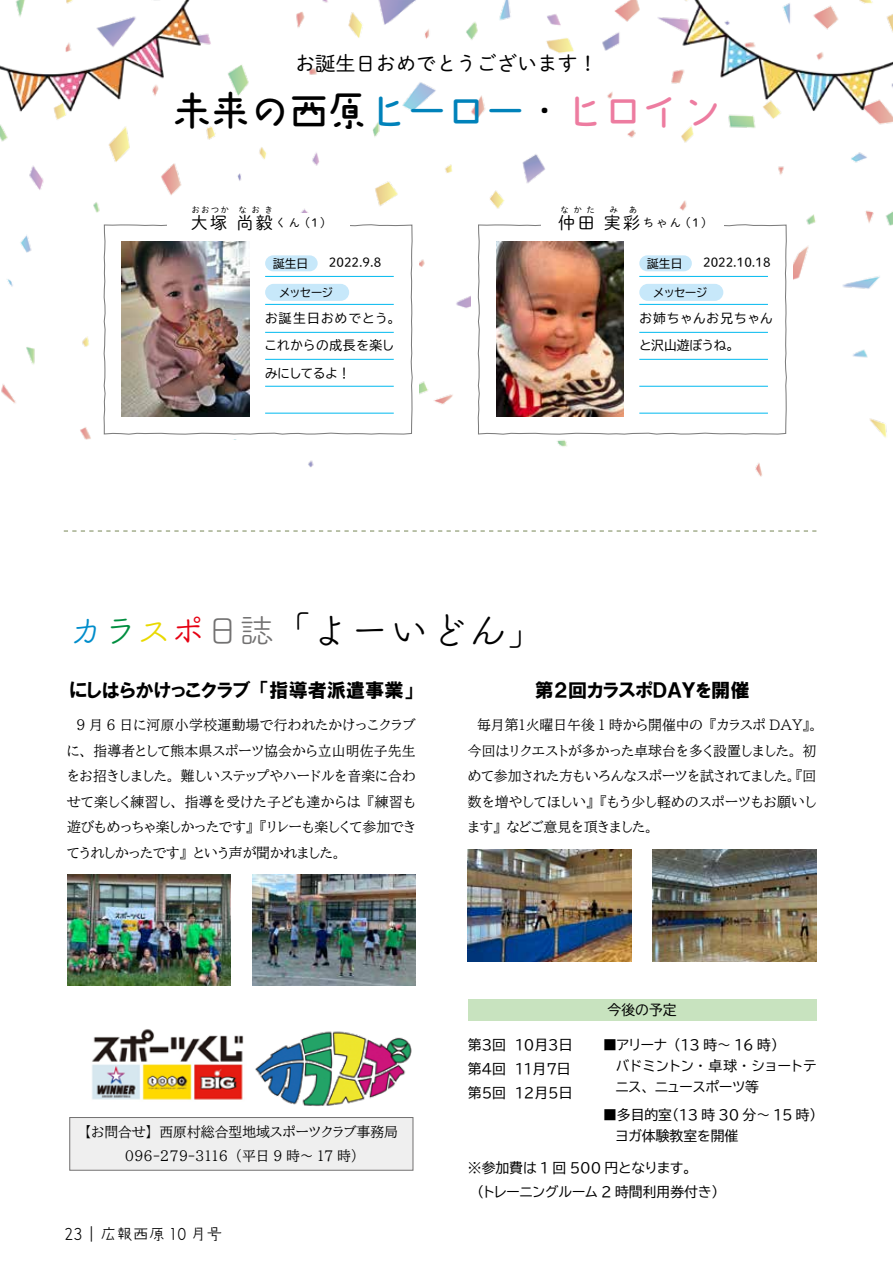
<style>
.page{position:relative;width:893px;height:1263px;background:#fff}
.page>*{position:absolute;margin:0;border:0;box-sizing:border-box;transform-origin:0 0}
.t1{font:43.65px "AB babywalk";letter-spacing:-.1em;color:#000}
.t2{font:39.3px "Tsuku B Rd Gothic Std R";color:#000}
.t3{font:34.05px "Tsuku B Rd Gothic Std R";color:#727171}
.t4{font:20.25px "DNP Shuei M Go Std L";color:#000}
.t5{font:19.2px "HGP Soei Kakugothic UB";color:#000}
.t6{font:16.95px "DNP Shuei M Go Std L";color:#000}
.t7{font:15.9px "TA kotodama r";color:#000}
.t8{font:13.8px/25.5px "BIZ UDP Mincho Medium";letter-spacing:.01em;color:#000;text-align:right}
.t9{font:13.8px/24.2px "BIZ UDP Gothic";color:#000}
.t10{font:13.8px "BIZ UDP Mincho Medium";letter-spacing:.035em;color:#000}
.t11{font:12.75px/27.6px "BIZ UDP Gothic";letter-spacing:.055em;color:#000;text-align:justify}
.t12{font:12.75px "DNP Shuei M Go Std L";color:#000}
.t13{font:12.75px/27.6px "BIZ UDP Gothic";letter-spacing:.1em;color:#000}
.t14{font:11.7px "BIZ UDP Gothic";color:#000}
.t15{font:11.7px "DNP Shuei M Go Std L";color:#000}
.t16{font:8.55px "DNP Shuei M Go Std L";letter-spacing:.52em;color:#000}
.s1{color:#0082ba}
.s2{color:#ed7ca0}
.s3{font-size:16.95px}
.s4{color:#008dcb}
.s5{color:#008e3f}
.s6{color:#e9d900}
.s7{color:#e60012}
</style>
<div class="page">
<img style="left:0;top:0;width:893px;height:477px">
<div style="left:97px;top:218px;width:322px;height:221px;background:#fff"></div>
<svg style="left:103px;top:224px;width:310px;height:211px"></svg>
<img style="left:0;top:0;width:214px;height:134px">
<img style="left:679px;top:0;width:214px;height:134px">
<div style="left:167px;top:214px;width:182px;height:17px;background:#fff"></div>
<hr style="left:265px;top:276px;width:129px;height:1px;background:#00b9ef">
<hr style="left:265px;top:304px;width:129px;height:1px;background:#00b9ef">
<hr style="left:265px;top:332px;width:129px;height:1px;background:#00b9ef">
<hr style="left:265px;top:359px;width:129px;height:1px;background:#00b9ef">
<img style="left:122px;top:242px;width:127px;height:174px">
<hr style="left:265px;top:386px;width:129px;height:1px;background:#00b9ef">
<div style="left:265px;top:255px;width:53px;height:16px;background:#c7e8fa;border-radius:8px"></div>
<div style="left:265px;top:284px;width:84px;height:17px;background:#c7e8fa;border-radius:9px"></div>
<hr style="left:265px;top:413px;width:129px;height:1px;background:#00b9ef">
<div style="left:472px;top:218px;width:321px;height:221px;background:#fff"></div>
<svg style="left:477px;top:224px;width:310px;height:211px"></svg>
<div style="left:541px;top:214px;width:182px;height:17px;background:#fff"></div>
<hr style="left:639px;top:276px;width:129px;height:1px;background:#00b9ef">
<hr style="left:639px;top:304px;width:129px;height:1px;background:#00b9ef">
<hr style="left:639px;top:332px;width:129px;height:1px;background:#00b9ef">
<hr style="left:639px;top:359px;width:129px;height:1px;background:#00b9ef">
<img style="left:496px;top:242px;width:128px;height:174px">
<hr style="left:639px;top:386px;width:129px;height:1px;background:#00b9ef">
<div style="left:639px;top:255px;width:53px;height:16px;background:#c7e8fa;border-radius:8px"></div>
<div style="left:639px;top:284px;width:84px;height:17px;background:#c7e8fa;border-radius:9px"></div>
<hr style="left:639px;top:413px;width:129px;height:1px;background:#00b9ef">
<img style="left:255px;top:1031px;width:157px;height:76px">
<img style="left:92px;top:1029px;width:152px;height:71px">
<div style="left:70px;top:1117px;width:343px;height:53px;background:#efefef"></div>
<div style="left:70px;top:1117px;width:343px;height:53px;border:1px solid #727171"></div>
<img style="left:67px;top:874px;width:164px;height:112px">
<img style="left:252px;top:874px;width:164px;height:112px">
<img style="left:468px;top:850px;width:163px;height:111px">
<img style="left:653px;top:850px;width:163px;height:111px">
<div style="left:468px;top:999px;width:348px;height:21px;background:#c8e3bf"></div>
<svg style="left:64px;top:530px;width:752px;height:1px"></svg>
<h3 class="t4" style="left:295px;top:49px;width:304px">お誕生日おめでとうございます!</h3>
<h1 class="t1" style="left:170px;top:90px;width:555px">未来の西原<span class="s1">ヒーロー</span>・<span class="s2">ヒロイン</span></h1>
<p class="t16" style="left:191px;top:203px;width:39px">おおつか</p>
<p class="t6" style="left:191px;top:210px;width:38px">大塚</p>
<p class="t16" style="left:239px;top:203px;width:36px">なおき</p>
<p class="t15" style="left:256px;top:214px;width:71px"><span class="s3">毅</span>くん 1) (</p>
<p class="t6" style="left:236px;top:210px;width:19px">尚</p>
<p class="t14" style="left:273px;top:257px;width:37px">誕生日</p>
<p class="t14" style="left:279px;top:286px;width:55px">メッセージ</p>
<p class="t12" style="left:329px;top:253px;width:54px">2022.9.8</p>
<p class="t11" style="left:265px;top:304px;width:131px">お誕生日おめでとう。これからの成長を楽しみにしてるよ!</p>
<p class="t16" style="left:560px;top:203px;width:36px">なかた</p>
<p class="t6" style="left:558px;top:210px;width:38px">仲田</p>
<p class="t16" style="left:609px;top:203px;width:10px">み</p>
<p class="t16" style="left:629px;top:203px;width:10px">あ</p>
<p class="t15" style="left:623px;top:214px;width:85px"><span class="s3">彩</span>ちゃん 1) (</p>
<p class="t12" style="left:703px;top:253px;width:69px">2022.10.18</p>
<p class="t6" style="left:604px;top:210px;width:19px">実</p>
<p class="t14" style="left:647px;top:257px;width:37px">誕生日</p>
<p class="t14" style="left:654px;top:286px;width:55px">メッセージ</p>
<p class="t13" style="left:639px;top:304px;width:135px">お姉ちゃんお兄ちゃんと沢山遊ぼうね。</p>
<h3 class="t3" style="left:70px;top:604px;width:206px"><span class="s4">カ</span><span class="s5">ラ</span><span class="s6">ス</span><span class="s7">ポ</span>日誌</h3>
<h2 class="t2" style="left:271px;top:601px;width:277px">「よーいどん「</h2>
<h3 class="t5" style="left:70px;top:680px;width:182px">にしはらかけっこクラブ</h3>
<h3 class="t5" style="left:260px;top:680px;width:155px">「指導者派遣事業「</h3>
<h3 class="t5" style="left:535px;top:680px;width:216px">第２回カラスポＤＡＹを開催</h3>
<p class="t8" style="left:67px;top:712px;width:350px">　9 月 6 日に河原小学校運動場で行われたかけっこクラブに、指導者として熊本県スポーツ協会から立山明佐子先生をお招きしました。難しいステップやハードルを音楽に合わ『練習も</p>
<p class="t10" style="left:67px;top:794px;width:295px">せて楽しく練習し、指導を受けた子ども達からは</p>
<p class="t8" style="left:67px;top:814px;width:350px">遊びもめっちゃ楽しかったです』『リレーも楽しくて参加でき</p>
<p class="t8" style="left:193px;top:840px;width:149px">という声が聞かれました。</p>
<p class="t8" style="left:67px;top:840px;width:121px">てうれしかったです』</p>
<p class="t8" style="left:710px;top:712px;width:109px">『カラスポ DAY 。『</p>
<p class="t8" style="left:468px;top:712px;width:237px">　毎月第１火曜日午後 1 時から開催中の</p>
<p class="t8" style="left:468px;top:738px;width:350px">今回はリクエストが多かった卓球台を多く設置しました。初</p>
<p class="t8" style="left:468px;top:763px;width:350px">めて参加された方もいろんなスポーツを試されてました。『回</p>
<p class="t8" style="left:468px;top:789px;width:350px">数を増やしてほしい』『もう少し軽めのスポーツもお願いし</p>
<p class="t8" style="left:507px;top:814px;width:148px">などご意見を頂きました。</p>
<p class="t8" style="left:468px;top:814px;width:34px">ます』</p>
<p class="t8" style="left:85px;top:1119px;width:69px">【お問合せ】</p>
<p class="t8" style="left:159px;top:1119px;width:240px">西原村総合型地域スポーツクラブ事務局</p>
<p class="t8" style="left:125px;top:1143px;width:105px">096-279-3116</p>
<p class="t8" style="left:235px;top:1143px;width:124px">（平日 9 時～ 17 時(</p>
<p class="t7" style="left:64px;top:1224px;width:19px">23</p>
<p class="t7" style="left:90px;top:1224px;width:4px">|</p>
<p class="t7" style="left:101px;top:1224px;width:123px">広報西原 10 月号</p>
<p class="t9" style="left:608px;top:997px;width:71px">今後の予定</p>
<p class="t9" style="left:468px;top:1032px;width:106px">第３回　１０月３日第４回　１１月７日第５回　１２月５日</p>
<p class="t9" style="left:674px;top:1032px;width:106px">（13 時～ 16 時(</p>
<p class="t9" style="left:616px;top:1034px;width:202px;line-height:21.3px;text-indent:-13px">■アリーナ<br>バドミントン・卓球・ショートテニス、ニュースポーツ等</p>
<p class="t9" style="left:616px;top:1104px;width:202px;line-height:21.3px;text-indent:-13px">■多目的室（13 時 30 分～ 15 時(ヨガ体験教室を開催</p>
<p class="t9" style="left:468px;top:1156px;width:252px">※参加費は 1 回 500 円となります。<br>　（トレーニングルーム 2 時間利用券付き(</p>
</div>
